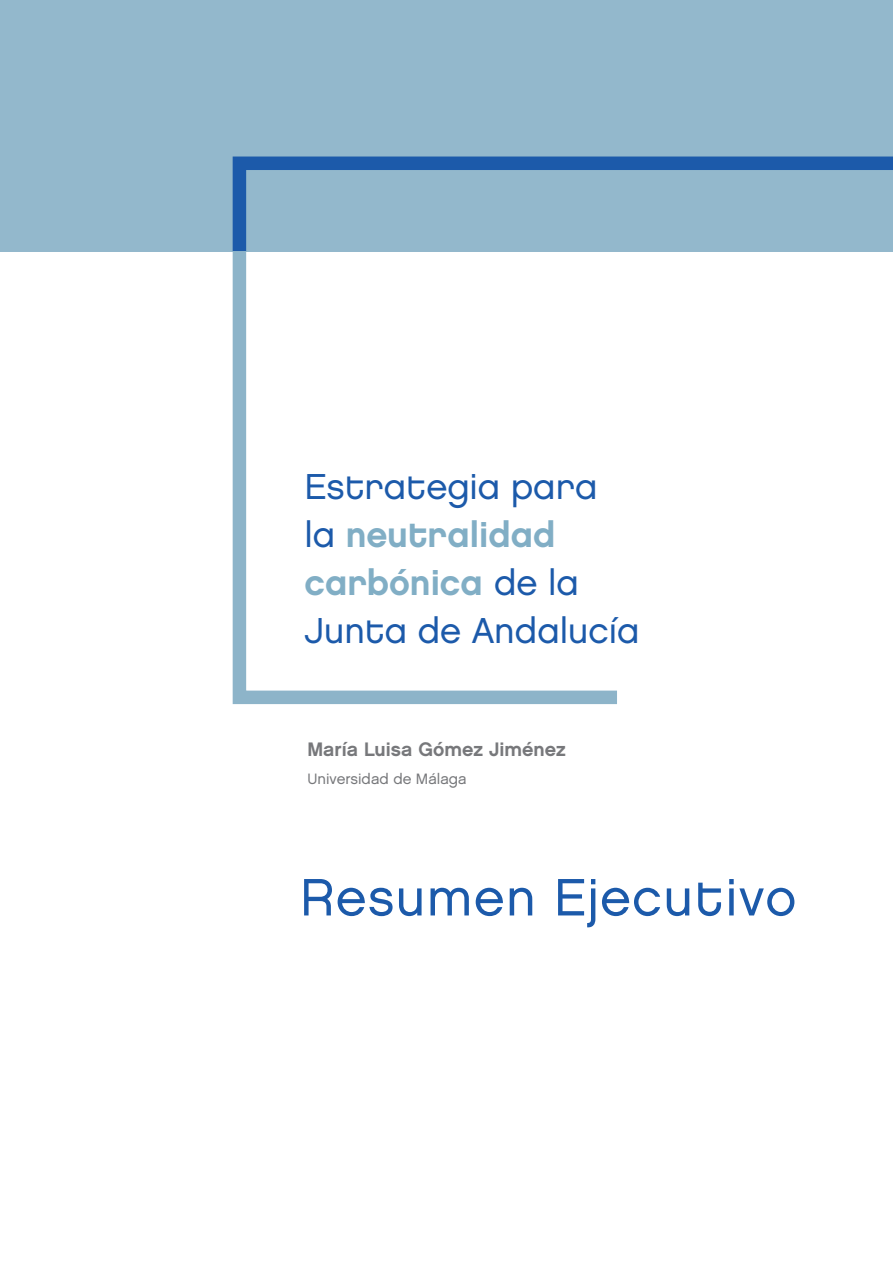
<style>
.page{position:relative;width:893px;height:1263px;background:#fff}
.page>*{position:absolute;margin:0;border:0;box-sizing:border-box;transform-origin:0 0}
.t1{font:52.5px "Chalet London Nineteen Eighty";letter-spacing:.025em;color:#1c5aaa}
.t2{font:36px "Chalet London Nineteen Eighty";color:#1c5aaa}
.t3{font:36px/48px "Chalet New York Nineteen Eighty";color:#81aec5}
.t4{font:19.5px "Chalet New York Nineteen Sixty";color:#77787b}
.t5{font:15px "Chalet London Nineteen Sixty";color:#77787b}
.s1{font-family:"Chalet London Nineteen Eighty";color:#1c5aaa}
</style>
<div class="page">
<div style="left:0;top:0;width:893px;height:251px;background:#93b8cc"></div>
<svg style="left:232px;top:156px;width:661px;height:96px"></svg>
<svg style="left:226px;top:238px;width:404px;height:467px"></svg>
<p class="t2" style="left:304px;top:464px;width:295px">Estrategia para</p>
<p class="t3" style="left:304px;top:510px;width:276px"><span class="s1">la</span> neutralidad carbónica <span class="s1">de la</span></p>
<p class="t2" style="left:304px;top:608px;width:337px">Junta de Andalucía</p>
<p class="t4" style="left:307px;top:737px;width:260px">María Luisa Gómez Jiménez</p>
<p class="t5" style="left:307px;top:770px;width:161px">Universidad de Málaga</p>
<h1 class="t1" style="left:300px;top:865px;width:498px">Resumen Ejecutivo</h1>
</div>
